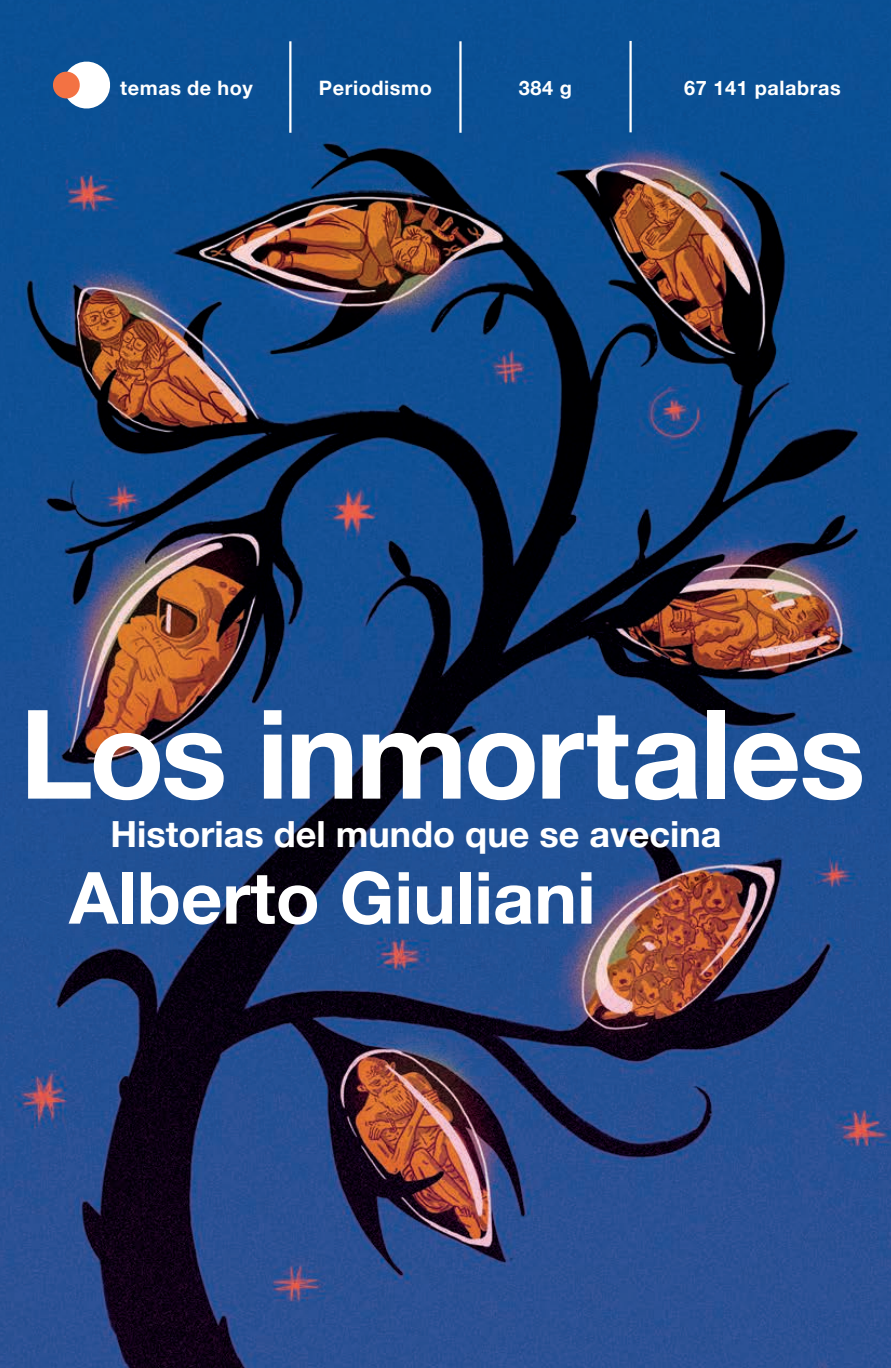
<style>
.page{position:relative;width:891px;height:1368px;background:#fff}
.page>*{position:absolute;margin:0;border:0;box-sizing:border-box;transform-origin:0 0}
.t1{font:700 123.75px "Helvetica Neue";letter-spacing:-.025em;color:#fff}
.t2{font:700 72px "Helvetica Neue";color:#fff}
.t3{font:700 36px "Helvetica Neue";color:#fff}
.t4{font:700 19.8px "Helvetica Neue";letter-spacing:.03em;color:#fff}
</style>
<div class="page">
<img style="left:0;top:0;width:890px;height:1367px">
<svg style="left:52px;top:59px;width:60px;height:52px"></svg>
<hr style="left:289px;top:41px;width:2px;height:92px;background:#fff">
<hr style="left:459px;top:41px;width:2px;height:92px;background:#fff">
<hr style="left:629px;top:41px;width:2px;height:91px;background:#fff">
<p class="t4" style="left:120px;top:72px;width:134px">temas de hoy</p>
<p class="t4" style="left:319px;top:72px;width:115px">Periodismo</p>
<p class="t4" style="left:519px;top:72px;width:55px">384 g</p>
<p class="t4" style="left:684px;top:72px;width:158px">67 141 palabras</p>
<h1 class="t1" style="left:20px;top:657px;width:847px">Los inmortales</h1>
<h3 class="t3" style="left:110px;top:806px;width:612px">Historias del mundo que se avecina</h3>
<h2 class="t2" style="left:69px;top:841px;width:528px">Alberto Giuliani</h2>
</div>
